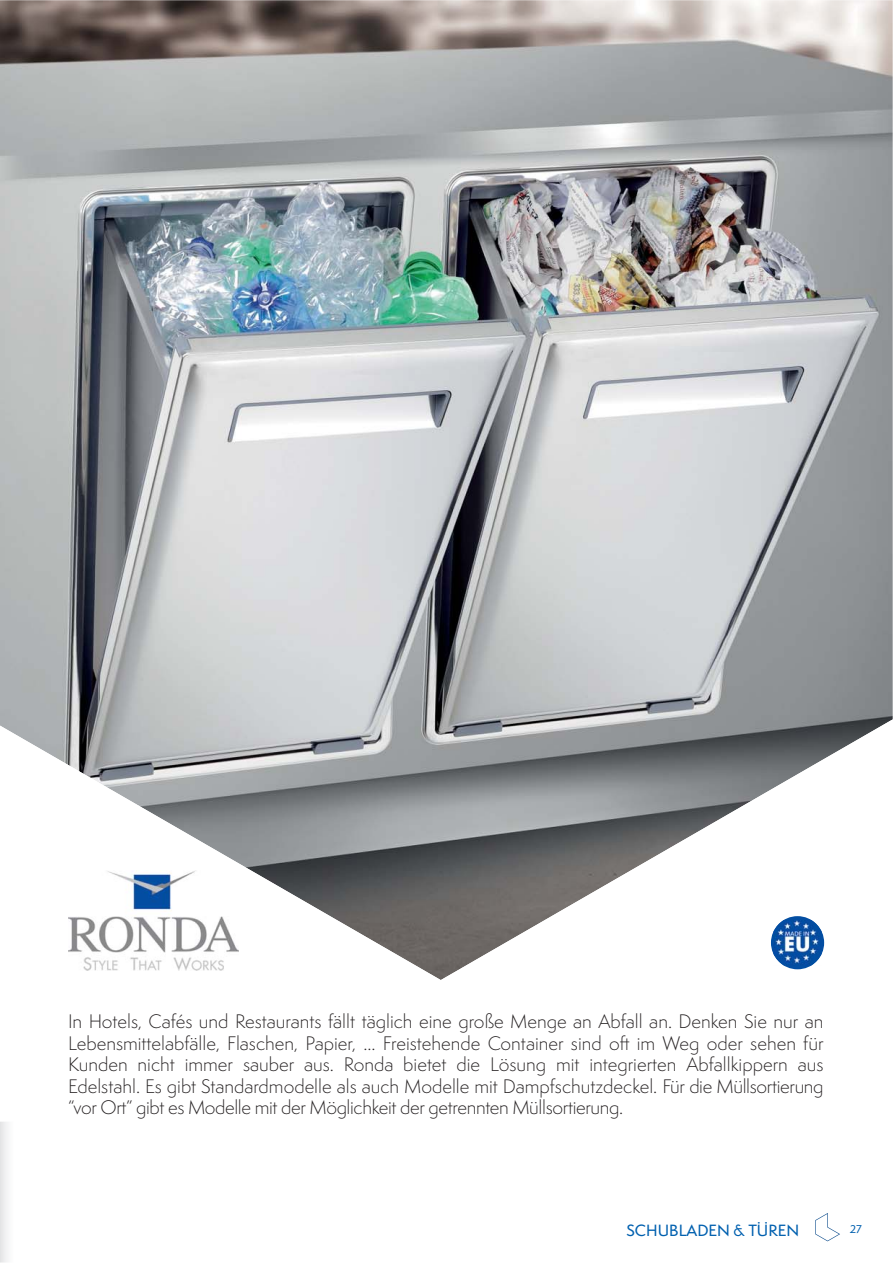
<style>
.page{position:relative;width:893px;height:1263px;background:#fff}
.page>*{position:absolute;margin:0;border:0;box-sizing:border-box;transform-origin:0 0}
.t1{font:300 18px/21.6px "Semplicita Pro";letter-spacing:-.02em;color:#231f20;text-align:justify}
.t2{font:500 15px "Semplicita Pro";color:#0060af}
.t3{font:500 10.5px "Semplicita Pro";color:#0060af}
</style>
<div class="page">
<svg style="left:815px;top:1213px;width:25px;height:28px"></svg>
<img style="left:0;top:0;width:893px;height:719px">
<svg style="left:0;top:719px;width:893px;height:261px"></svg>
<img style="left:68px;top:870px;width:171px;height:100px">
<div style="left:771px;top:916px;width:53px;height:53px;background:#034ea2;border-radius:50%"></div>
<img style="left:773px;top:920px;width:49px;height:46px">
<p class="t1" style="left:68px;top:1012px;width:757px">In Hotels, Cafés und Restaurants fällt täglich eine große Menge an Abfall an. Denken Sie nur an Lebensmittelabfälle, Flaschen, Papier, ... Freistehende Container sind oft im Weg oder sehen für Kunden nicht immer sauber aus. Ronda bietet die Lösung mit integrierten Abfallkippern aus Edelstahl. Es gibt Standardmodelle als auch Modelle mit Dampfschutzdeckel. Für die Müllsortierung “vor Ort” gibt es Modelle mit der Möglichkeit der getrennten Müllsortierung.</p>
<p class="t2" style="left:626px;top:1222px;width:174px">SCHUBLADEN &amp; TÜREN</p>
<p class="t3" style="left:850px;top:1223px;width:14px">27</p>
</div>
